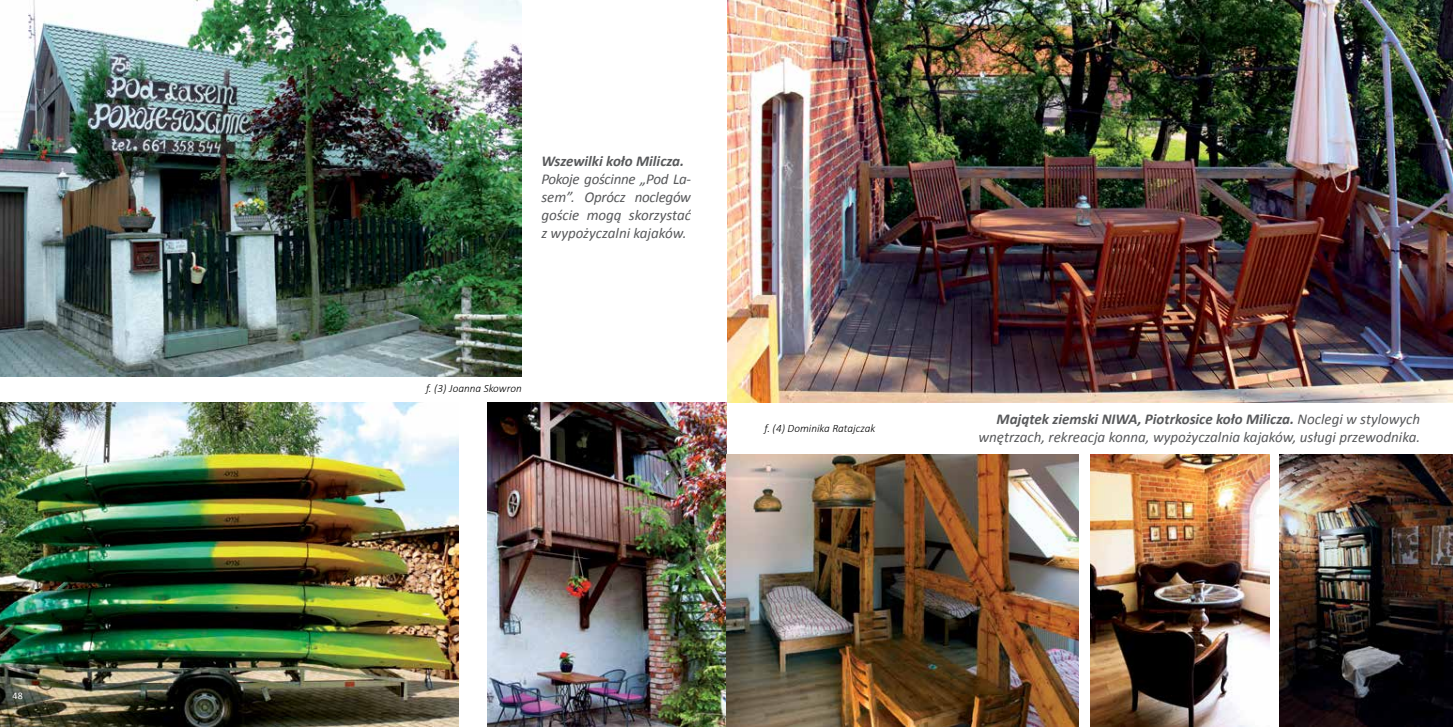
<style>
.page{position:relative;width:1453px;height:727px;background:#fff}
.page>*{position:absolute;margin:0;border:0;box-sizing:border-box;transform-origin:0 0}
.t1{font:italic 15px/18px "Calibri";color:#58595b;text-align:justify}
.t2{font:italic 700 15px "Calibri";color:#58595b}
.t3{font:italic 300 11.25px "Calibri";color:#000}
.t4{font:10px "Calibri";color:#fff}
.s1{font-weight:700}
</style>
<div class="page">
<img style="left:487px;top:402px;width:239px;height:324px">
<img style="left:0;top:0;width:522px;height:377px">
<img style="left:0;top:402px;width:459px;height:324px">
<img style="left:727px;top:0;width:726px;height:402px">
<img style="left:726px;top:454px;width:352px;height:272px">
<img style="left:1090px;top:455px;width:179px;height:271px">
<img style="left:1279px;top:454px;width:174px;height:272px">
<p class="t4" style="left:13px;top:689px;width:12px">48</p>
<p class="t2" style="left:541px;top:152px;width:144px">Wszewilki koło Milicza.</p>
<p class="t1" style="left:541px;top:170px;width:151px">Pokoje gościnne „Pod La&shy;sem”. Oprócz noclegów goście mogą skorzystać z wypożyczalni kajaków.</p>
<p class="t3" style="left:426px;top:381px;width:97px">f. (3) Joanna Skowron</p>
<p class="t3" style="left:764px;top:421px;width:112px">f. (4) Dominika Ratajczak</p>
<p class="t1" style="left:978px;top:410px;width:443px;line-height:17.5px;text-align:right"><span class="s1">Majątek ziemski NIWA, Piotrkosice koło Milicza.</span> Noclegi w stylowych wnętrzach, rekreacja konna, wypożyczalnia kajaków, usługi przewodnika.</p>
</div>
